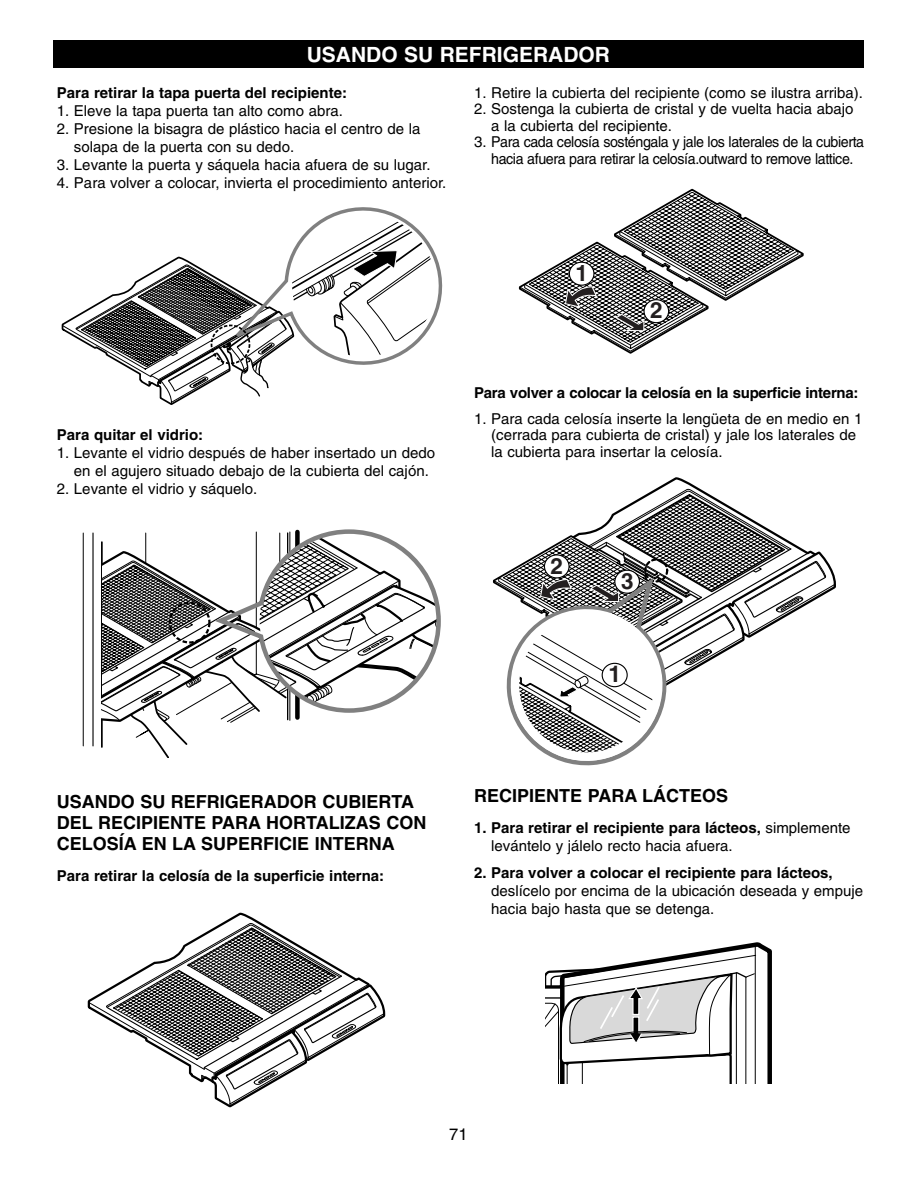
<style>
.page{position:relative;width:914px;height:1190px;background:#fff}
.page>*{position:absolute;margin:0;border:0;box-sizing:border-box;transform-origin:0 0}
.t1{font:700 22.8px "Helvetica";color:#231f20}
.t2{font:700 22.5px "Helvetica";color:#231f20}
.t3{font:700 21px "Helvetica";color:#fff}
.t4{font:700 18px/21px "Helvetica";color:#000}
.t5{font:16.5px "Helvetica";color:#000}
.t6{font:15px/18px "Helvetica";color:#000}
.t7{font:700 15px "Helvetica";color:#000}
.t8{font:15px/16.5px "Helvetica";letter-spacing:-.025em;color:#000;text-align:center}
.s1{font-weight:700}
</style>
<div class="page">
<div style="left:53px;top:40px;width:810px;height:28px;background:#000"></div>
<svg style="left:61px;top:207px;width:382px;height:198px"></svg>
<div style="left:211px;top:324px;width:39px;height:40px;border:2px dashed #000;border-radius:50%"></div>
<hr style="left:83px;top:533px;width:1px;height:213px;background:#000">
<hr style="left:92px;top:533px;width:2px;height:213px;background:#000">
<svg style="left:101px;top:529px;width:340px;height:228px"></svg>
<div style="left:169px;top:601px;width:41px;height:42px;border:2px dashed #000;border-radius:50%"></div>
<svg style="left:88px;top:922px;width:298px;height:186px"></svg>
<svg style="left:518px;top:188px;width:286px;height:166px"></svg>
<svg style="left:492px;top:488px;width:344px;height:278px"></svg>
<div style="left:601px;top:662px;width:26px;height:25px;background:#fff;border:1px solid #000;border-radius:50%"></div>
<svg style="left:545px;top:942px;width:227px;height:141px"></svg>
<h3 class="t3" style="left:307px;top:47px;width:305px">USANDO SU REFRIGERADOR</h3>
<p class="t7" style="left:57px;top:87px;width:292px">Para retirar la tapa puerta del recipiente:</p>
<p class="t6" style="left:57px;top:103px;width:287px">1. Eleve la tapa puerta tan alto como abra.</p>
<p class="t6" style="left:74px;top:121px;width:348px;text-indent:-17px">2. Presione la bisagra de plástico hacia el centro de la solapa de la puerta con su dedo.</p>
<p class="t6" style="left:57px;top:157px;width:375px">3. Levante la puerta y sáquela hacia afuera de su lugar.</p>
<p class="t6" style="left:57px;top:175px;width:391px">4. Para volver a colocar, invierta el procedimiento anterior.</p>
<p class="t6" style="left:474px;top:85px;width:390px">1. Retire la cubierta del recipiente (como se ilustra arriba).</p>
<p class="t6" style="left:491px;top:102px;width:364px;line-height:16.5px;text-indent:-17px">2. Sostenga la cubierta de cristal y de vuelta hacia abajo a la cubierta del recipiente.</p>
<p class="t8" style="left:474px;top:135px;width:391px">3. Para cada celosía sosténgala y jale los laterales de la cubierta hacia afuera para retirar la celosía.outward to remove lattice.</p>
<p class="t7" style="left:57px;top:429px;width:148px">Para quitar el vidrio:</p>
<p class="t6" style="left:74px;top:445px;width:363px;text-indent:-17px">1. Levante el vidrio después de haber insertado un dedo en el agujero situado debajo de la cubierta del cajón.</p>
<p class="t6" style="left:57px;top:481px;width:202px">2. Levante el vidrio y sáquelo.</p>
<h2 class="t2" style="left:575px;top:265px;width:14px">1</h2>
<h2 class="t2" style="left:650px;top:302px;width:14px">2</h2>
<p class="t7" style="left:474px;top:387px;width:386px">Para volver a colocar la celosía en la superficie interna:</p>
<p class="t6" style="left:491px;top:411px;width:372px;line-height:16.5px;text-indent:-17px">1. Para cada celosía inserte la lengüeta de en medio en 1 (cerrada para cubierta de cristal) y jale los laterales de la cubierta para insertar la celosía.</p>
<h2 class="t2" style="left:550px;top:557px;width:14px">2</h2>
<h2 class="t2" style="left:621px;top:573px;width:14px">3</h2>
<h1 class="t1" style="left:608px;top:666px;width:14px">1</h1>
<p class="t4" style="left:57px;top:793px;width:371px">USANDO SU REFRIGERADOR CUBIERTA<br>DEL RECIPIENTE PARA HORTALIZAS CON<br>CELOSÍA EN LA SUPERFICIE INTERNA</p>
<p class="t7" style="left:57px;top:870px;width:329px">Para retirar la celosía de la superficie interna:</p>
<p class="t4" style="left:474px;top:787px;width:256px">RECIPIENTE PARA LÁCTEOS</p>
<p class="t6" style="left:491px;top:820px;width:361px;text-indent:-17px"><span class="s1">1. Para retirar el recipiente para lácteos,</span> simplemente levántelo y jálelo recto hacia afuera.</p>
<p class="t7" style="left:474px;top:867px;width:360px">2. Para volver a colocar el recipiente para lácteos,</p>
<p class="t6" style="left:491px;top:883px;width:373px">deslícelo por encima de la ubicación deseada y empuje hacia bajo hasta que se detenga.</p>
<p class="t5" style="left:449px;top:1128px;width:20px">71</p>
</div>
